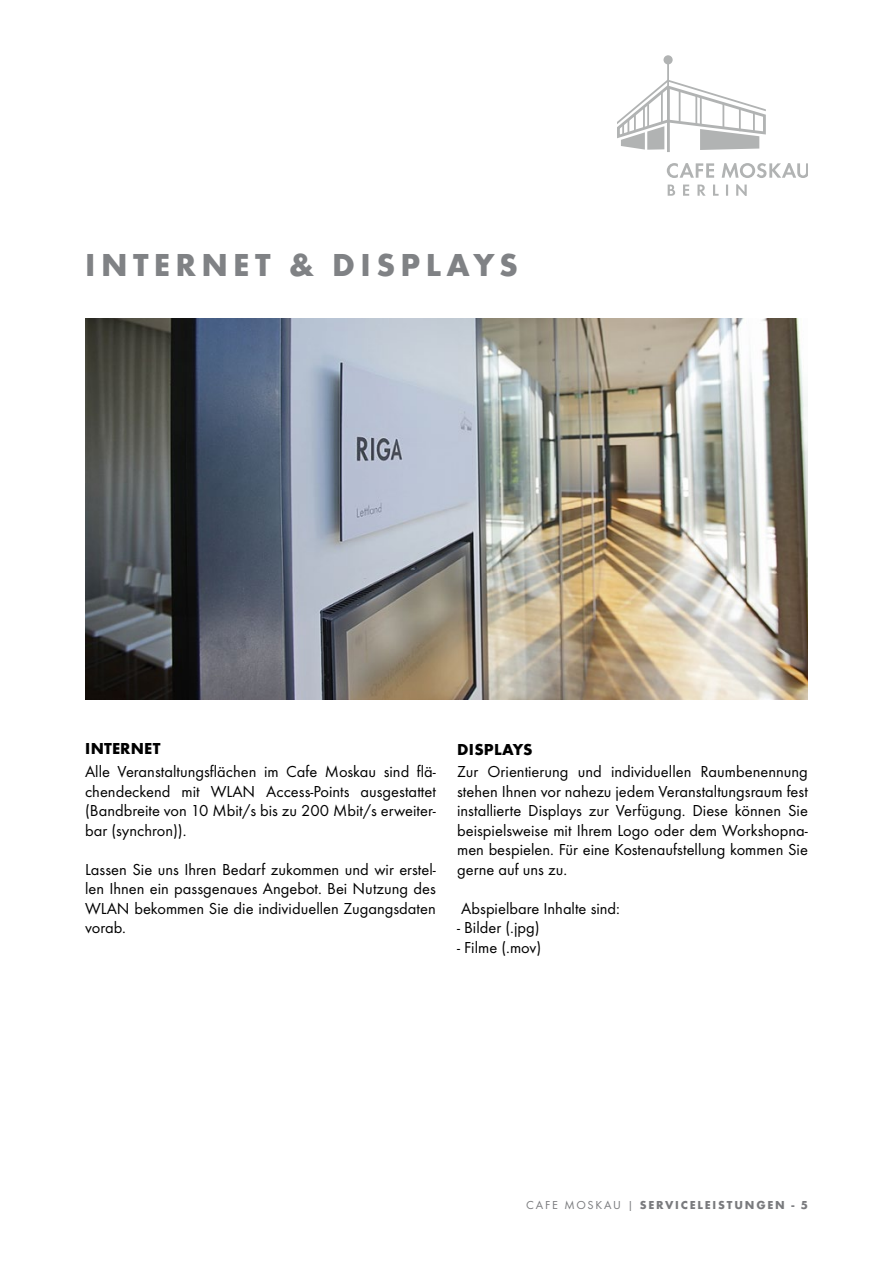
<style>
.page{position:relative;width:893px;height:1263px;background:#fff}
.page>*{position:absolute;margin:0;border:0;box-sizing:border-box;transform-origin:0 0}
.t1{font:700 33px "Function Pro";letter-spacing:.16em;color:#808285}
.t2{font:16.5px/19.5px "Function Pro";color:#000;text-align:justify}
.t3{font:700 16.5px "Function Pro";letter-spacing:.01em;color:#000}
.t4{font:700 12px "Function Pro";letter-spacing:.15em;color:#797a7d}
.t5{font:12px "Function Pro";color:#797a7d}
.s1{font-weight:400}
</style>
<div class="page">
<img style="left:85px;top:319px;width:723px;height:380px">
<svg style="left:667px;top:163px;width:141px;height:15px"></svg>
<svg style="left:668px;top:184px;width:79px;height:11px"></svg>
<hr style="left:667px;top:62px;width:2px;height:27px;background:#b1b3b3">
<div style="left:663px;top:55px;width:10px;height:9px;background:#b1b3b3;border-radius:50%"></div>
<hr style="left:667px;top:88px;width:3px;height:64px;background:#b1b3b3">
<svg style="left:617px;top:80px;width:149px;height:70px"></svg>
<h1 class="t1" style="left:85px;top:245px;width:431px">I NTERNET &amp; DISPLAYS</h1>
<p class="t3" style="left:85px;top:739px;width:77px">INTERNET</p>
<p class="t2" style="left:85px;top:762px;width:352px">Alle Veranstaltungsflächen im Cafe Moskau sind flä&shy;chendeckend mit WLAN Access-Points ausgestattet (Bandbreite von 10 Mbit/s bis zu 200 Mbit/s erweiter&shy;bar (synchron)).</p>
<p class="t2" style="left:85px;top:859px;width:352px">Lassen Sie uns Ihren Bedarf zukommen und wir erstel&shy;len Ihnen ein passgenaues Angebot. Bei Nutzung des WLAN bekommen Sie die individuellen Zugangsdaten vorab.</p>
<p class="t3" style="left:457px;top:739px;width:76px">DISPLAYS</p>
<p class="t2" style="left:457px;top:762px;width:352px">Zur Orientierung und individuellen Raumbenennung stehen Ihnen vor nahezu jedem Veranstaltungsraum fest installierte Displays zur Verfügung. Diese können Sie beispielsweise mit Ihrem Logo oder dem Workshopna&shy;men bespielen. Für eine Kostenaufstellung kommen Sie gerne auf uns zu.</p>
<p class="t2" style="left:461px;top:898px;width:160px">Abspielbare Inhalte sind:</p>
<p class="t2" style="left:457px;top:918px;width:84px">- Bilder (.jpg)</p>
<p class="t2" style="left:457px;top:937px;width:86px">- Filme (.mov)</p>
<p class="t5" style="left:526px;top:1198px;width:71px">cafe moskau</p>
<p class="t4" style="left:627px;top:1198px;width:182px"><span class="s1">|</span> SERVICELEISTUNGEN - 5</p>
</div>
